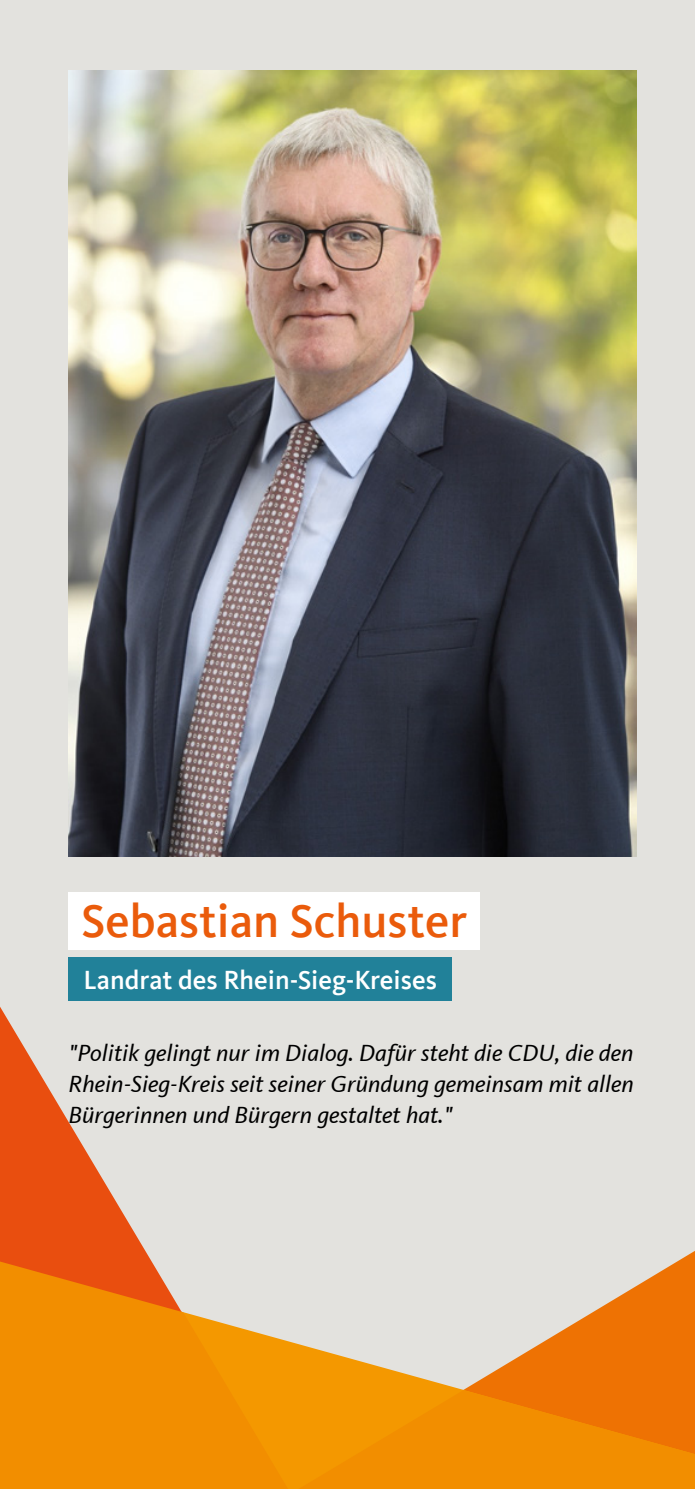
<style>
.page{position:relative;width:695px;height:1489px;background:#fff}
.page>*{position:absolute;margin:0;border:0;box-sizing:border-box;transform-origin:0 0}
.t1{font:48px "CDU Kievit Tab";color:#ea5b0b}
.t2{font:27px "Kievit Offc";color:#fff}
.t3{font:italic 24px/30.8px "CDU Kievit Tab";color:#000;text-align:justify}
</style>
<div class="page">
<div style="left:0;top:0;width:694px;height:1488px;background:#e3e2de"></div>
<img style="left:69px;top:71px;width:567px;height:785px">
<div style="left:69px;top:892px;width:410px;height:57px;background:#fff"></div>
<div style="left:69px;top:957px;width:383px;height:43px;background:#218199"></div>
<svg style="left:292px;top:1260px;width:402px;height:129px"></svg>
<svg style="left:0;top:1007px;width:151px;height:253px"></svg>
<svg style="left:0;top:1260px;width:292px;height:228px;background:#ef951c"></svg>
<svg style="left:286px;top:1389px;width:408px;height:99px;background:#f18b00"></svg>
<h1 class="t1" style="left:81px;top:893px;width:387px">Sebastian Schuster</h1>
<p class="t2" style="left:84px;top:964px;width:355px">Landrat des Rhein-Sieg-Kreises</p>
<p class="t3" style="left:69px;top:1037px;width:566px">"Politik gelingt nur im Dialog. DafŸr steht die CDU, die den Rhein-Sieg-Kreis seit seiner GrŸndung gemeinsam mit allen BŸrgerinnen und BŸrgern gestaltet hat."</p>
</div>
